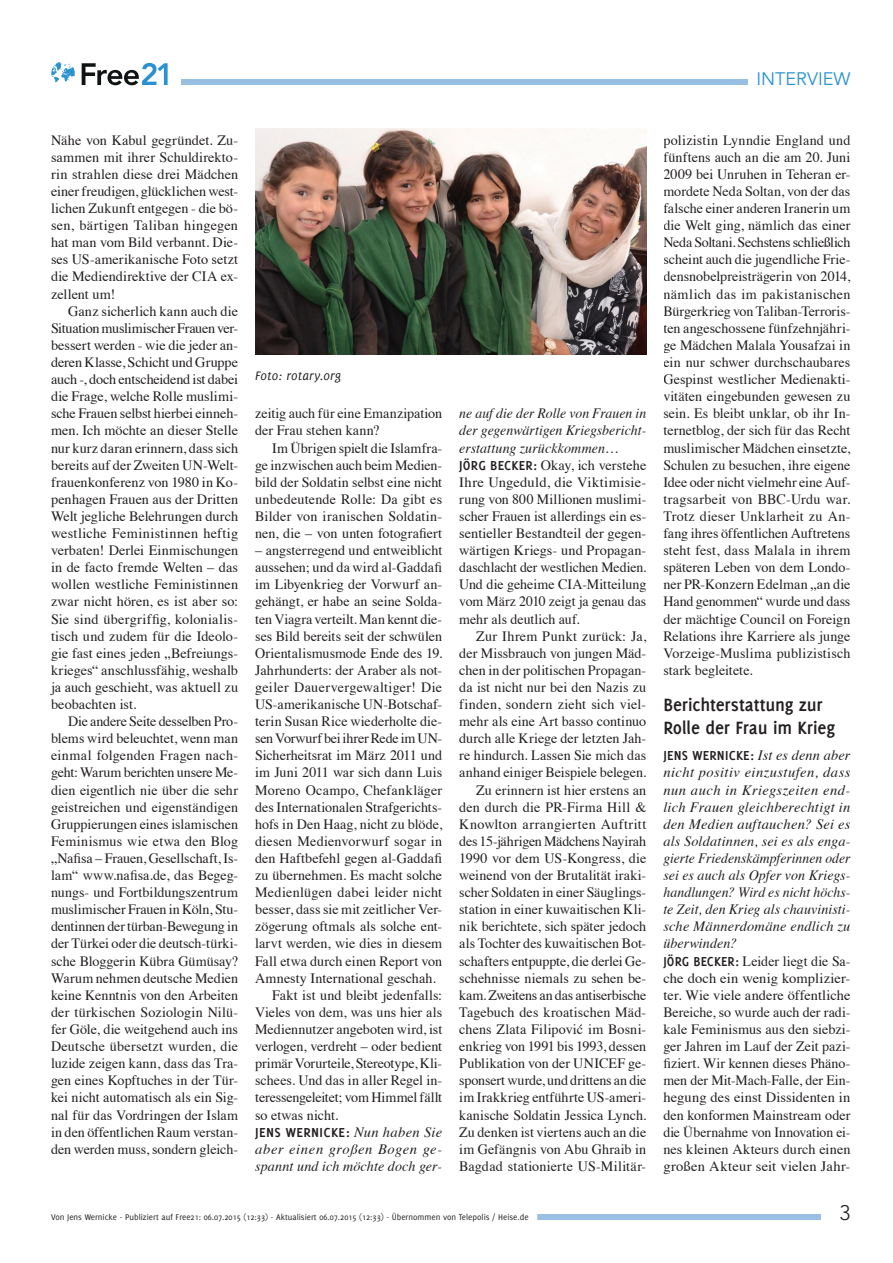
<style>
.page{position:relative;width:893px;height:1263px;background:#fff}
.page>*{position:absolute;margin:0;border:0;box-sizing:border-box;transform-origin:0 0}
.t1{font:300 21px "Avenir";color:#231f20}
.Zwischenüberschrift{font:700 19.5px/23.4px "Delicious";letter-spacing:-.005em;color:#231f20}
.Seitenrubrik{font:18px "Avenir";color:#2a92d0}
.Interviewter___Antwo{font:14.25px/17.1px "Times";color:#231f20;text-align:justify}
.Interviewer___Frage{font:italic 14.25px/17.1px "Times";letter-spacing:.01em;color:#231f20;text-align:justify}
.Bildunterschrift{font:italic 13.5px "Delicious";letter-spacing:.005em;color:#231f20}
.Statuszeile_Deliciou{font:9px "Delicious";color:#231f20}
.s1{font-family:"Delicious";font-weight:700;font-style:normal}
.s2{font-family:"Delicious";font-weight:700}
</style>
<div class="page">
<div style="left:181px;top:79px;width:669px;height:6px;background:#9abfe5"></div>
<div style="left:55px;top:1214px;width:766px;height:6px;background:#9abfe5"></div>
<div style="left:43px;top:1212px;width:494px;height:12px;background:#fff"></div>
<div style="left:748px;top:74px;width:111px;height:15px;background:#fff"></div>
<svg style="left:82px;top:63px;width:86px;height:22px"></svg>
<svg style="left:51px;top:62px;width:24px;height:20px"></svg>
<img style="left:255px;top:128px;width:391px;height:226px">
<p class="Seitenrubrik" style="left:756px;top:68px;width:95px">INTERVIEW</p>
<p class="Interviewter___Antwo" style="left:51px;top:130px;width:189px">Nähe von Kabul gegründet. Zu&shy;sammen mit ihrer Schuldirekto&shy;rin strahlen diese drei Mädchen einer freudigen, glücklichen west&shy;lichen Zukunft entgegen - die bö&shy;sen, bärtigen Taliban hingegen hat man vom Bild verbannt. Die&shy;ses US-amerikanische Foto setzt die Mediendirektive der CIA ex&shy;zellent um!</p>
<p class="Interviewter___Antwo" style="left:51px;top:301px;width:189px;text-indent:17px">Ganz sicherlich kann auch die Situation muslimischer Frauen ver&shy;bessert werden - wie die jeder an&shy;deren Klasse, Schicht und Gruppe auch -, doch entscheidend ist dabei die Frage, welche Rolle muslimi&shy;sche Frauen selbst hierbei einneh&shy;men. Ich möchte an dieser Stelle nur kurz daran erinnern, dass sich bereits auf der Zweiten UN-Welt&shy;frauenkonferenz von 1980 in Ko&shy;penhagen Frauen aus der Dritten Welt jegliche Belehrungen durch westliche Feministinnen heftig verbaten! Derlei Einmischungen in de facto fremde Welten – das wollen westliche Feministinnen zwar nicht hören, es ist aber so:<br>Sie sind übergriffig, kolonialis&shy;tisch und zudem für die Ideolo&shy;gie fast eines jeden „Befreiungs&shy;krieges“ anschlussfähig, weshalb ja auch geschieht, was aktuell zu beobachten ist.</p>
<p class="Interviewter___Antwo" style="left:51px;top:712px;width:189px;text-indent:17px">Die andere Seite desselben Pro&shy;blems wird beleuchtet, wenn man einmal folgenden Fragen nach&shy;geht: Warum berichten unsere Me&shy;dien eigentlich nie über die sehr geistreichen und eigenständigen Gruppierungen eines islamischen Feminismus wie etwa den Blog „Nafisa – Frauen, Gesellschaft, Is&shy;lam“ www.nafisa.de, das Begeg&shy;nungs- und Fortbildungszentrum muslimischer Frauen in Köln, Stu&shy;dentinnen der türban-Bewegung in der Türkei oder die deutsch-türki&shy;sche Bloggerin Kübra Gümüsay?<br>Warum nehmen deutsche Medien keine Kenntnis von den Arbeiten der türkischen Soziologin Nilü&shy;fer Göle, die weitgehend auch ins Deutsche übersetzt wurden, die luzide zeigen kann, dass das Tra&shy;gen eines Kopftuches in der Tür&shy;kei nicht automatisch als ein Sig&shy;nal für das Vordringen der Islam in den öffentlichen Raum verstan&shy;den werden muss, sondern gleich-</p>
<p class="Bildunterschrift" style="left:255px;top:368px;width:87px">Foto: rotary.org</p>
<p class="Interviewter___Antwo" style="left:255px;top:404px;width:189px">zeitig auch für eine Emanzipation der Frau stehen kann?</p>
<p class="Interviewter___Antwo" style="left:255px;top:438px;width:189px;text-indent:17px">Im Übrigen spielt die Islamfra&shy;ge inzwischen auch beim Medien&shy;bild der Soldatin selbst eine nicht unbedeutende Rolle: Da gibt es Bilder von iranischen Soldatin&shy;nen, die – von unten fotografiert</p>
<p class="Interviewter___Antwo" style="left:255px;top:541px;width:189px">– angsterregend und entweiblicht aussehen; und da wird al-Gaddafi im Libyenkrieg der Vorwurf an&shy;gehängt, er habe an seine Solda&shy;ten Viagra verteilt. Man kennt die&shy;ses Bild bereits seit der schwülen Orientalismusmode Ende des 19.<br>Jahrhunderts: der Araber als not&shy;geiler Dauervergewaltiger! Die US-amerikanische UN-Botschaf&shy;terin Susan Rice wiederholte die&shy;sen Vorwurf bei ihrer Rede im UN-Sicherheitsrat im März 2011 und im Juni 2011 war sich dann Luis Moreno Ocampo, Chefankläger des Internationalen Strafgerichts&shy;hofs in Den Haag, nicht zu blöde, diesen Medienvorwurf sogar in den Haftbefehl gegen al-Gaddafi zu übernehmen. Es macht solche Medienlügen dabei leider nicht besser, dass sie mit zeitlicher Ver&shy;zögerung oftmals als solche ent&shy;larvt werden, wie dies in diesem Fall etwa durch einen Report von Amnesty International geschah.</p>
<p class="Interviewter___Antwo" style="left:255px;top:985px;width:189px;text-indent:17px">Fakt ist und bleibt jedenfalls:<br>Vieles von dem, was uns hier als Mediennutzer angeboten wird, ist verlogen, verdreht – oder bedient primär Vorurteile, Stereotype, Kli&shy;schees. Und das in aller Regel in&shy;teressengeleitet; vom Himmel fällt so etwas nicht.</p>
<p class="Interviewer___Frage" style="left:255px;top:1122px;width:189px"><span class="s1">JENS WERNICKE:</span> Nun haben Sie aber einen großen Bogen ge&shy;spannt und ich möchte doch ger-</p>
<p class="Interviewer___Frage" style="left:459px;top:404px;width:189px">ne auf die der Rolle von Frauen in der gegenwärtigen Kriegsbericht&shy;erstattung zurückkommen…</p>
<p class="Interviewter___Antwo" style="left:459px;top:455px;width:189px"><span class="s2">JÖRG BECKER:</span> Okay, ich verstehe Ihre Ungeduld, die Viktimisie&shy;rung von 800 Millionen muslimi&shy;scher Frauen ist allerdings ein es&shy;sentieller Bestandteil der gegen&shy;wärtigen Kriegs- und Propagan&shy;daschlacht der westlichen Medien.<br>Und die geheime CIA-Mitteilung vom März 2010 zeigt ja genau das mehr als deutlich auf.</p>
<p class="Interviewter___Antwo" style="left:459px;top:626px;width:189px;text-indent:17px">Zur Ihrem Punkt zurück: Ja, der Missbrauch von jungen Mäd&shy;chen in der politischen Propagan&shy;da ist nicht nur bei den Nazis zu finden, sondern zieht sich viel&shy;mehr als eine Art basso continuo durch alle Kriege der letzten Jah&shy;re hindurch. Lassen Sie mich das anhand einiger Beispiele belegen.</p>
<p class="Interviewter___Antwo" style="left:459px;top:780px;width:189px;text-indent:17px">Zu erinnern ist hier erstens an den durch die PR-Firma Hill &amp; Knowlton arrangierten Auftritt des 15-jährigen Mädchens Nayirah 1990 vor dem US-Kongress, die weinend von der Brutalität iraki&shy;scher Soldaten in einer Säuglings&shy;station in einer kuwaitischen Kli&shy;nik berichtete, sich später jedoch als Tochter des kuwaitischen Bot&shy;schafters entpuppte, die derlei Ge&shy;schehnisse niemals zu sehen be&shy;kam. Zweitens an das antiserbische Tagebuch des kroatischen Mäd&shy;chens Zlata Filipović im Bosni&shy;enkrieg von 1991 bis 1993, dessen Publikation von der UNICEF ge&shy;sponsert wurde, und drittens an die im Irakkrieg entführte US-ameri&shy;kanische Soldatin Jessica Lynch.<br>Zu denken ist viertens auch an die im Gefängnis von Abu Ghraib in Bagdad stationierte US-Militär-</p>
<p class="Interviewter___Antwo" style="left:663px;top:130px;width:189px">polizistin Lynndie England und fünftens auch an die am 20. Juni 2009 bei Unruhen in Teheran er&shy;mordete Neda Soltan, von der das falsche einer anderen Iranerin um die Welt ging, nämlich das einer Neda Soltani. Sechstens schließlich scheint auch die jugendliche Frie&shy;densnobelpreisträgerin von 2014, nämlich das im pakistanischen Bürgerkrieg von Taliban-Terroris&shy;ten angeschossene fünfzehnjähri&shy;ge Mädchen Malala Yousafzai in ein nur schwer durchschaubares Gespinst westlicher Medienakti&shy;vitäten eingebunden gewesen zu sein. Es bleibt unklar, ob ihr In&shy;ternetblog, der sich für das Recht muslimischer Mädchen einsetzte, Schulen zu besuchen, ihre eigene Idee oder nicht vielmehr eine Auf&shy;tragsarbeit von BBC-Urdu war.<br>Trotz dieser Unklarheit zu An&shy;fang ihres öffentlichen Auftretens steht fest, dass Malala in ihrem späteren Leben von dem Londo&shy;ner PR-Konzern Edelman „an die Hand genommen“ wurde und dass der mächtige Council on Foreign Relations ihre Karriere als junge Vorzeige-Muslima publizistisch stark begleitete.</p>
<p class="Zwischenüberschrift" style="left:663px;top:693px;width:173px">Berichterstattung zur<br>Rolle der Frau im Krieg</p>
<p class="Interviewer___Frage" style="left:663px;top:746px;width:189px"><span class="s1">JENS WERNICKE:</span> Ist es denn aber nicht positiv einzustufen, dass nun auch in Kriegszeiten end&shy;lich Frauen gleichberechtigt in den Medien auftauchen? Sei es als Soldatinnen, sei es als enga&shy;gierte Friedenskämpferinnen oder sei es auch als Opfer von Kriegs&shy;handlungen? Wird es nicht höchs&shy;te Zeit, den Krieg als chauvinisti&shy;sche Männerdomäne endlich zu überwinden?</p>
<p class="Interviewter___Antwo" style="left:663px;top:951px;width:189px"><span class="s2">JÖRG BECKER:</span> Leider liegt die Sa&shy;che doch ein wenig komplizier&shy;ter. Wie viele andere öffentliche Bereiche, so wurde auch der radi&shy;kale Feminismus aus den siebzi&shy;ger Jahren im Lauf der Zeit pazi&shy;fiziert. Wir kennen dieses Phäno&shy;men der Mit-Mach-Falle, der Ein&shy;hegung des einst Dissidenten in den konformen Mainstream oder die Übernahme von Innovation ei&shy;nes kleinen Akteurs durch einen großen Akteur seit vielen Jahr-</p>
<p class="Statuszeile_Deliciou" style="left:51px;top:1212px;width:479px">Von Jens Wernicke - Publiziert auf Free21: 06.07.2015 (12:33) - Aktualisiert 06.07.2015 (12:33) - Übernommen von Telepolis / Heise.de</p>
<p class="t1" style="left:839px;top:1201px;width:12px">3</p>
</div>
